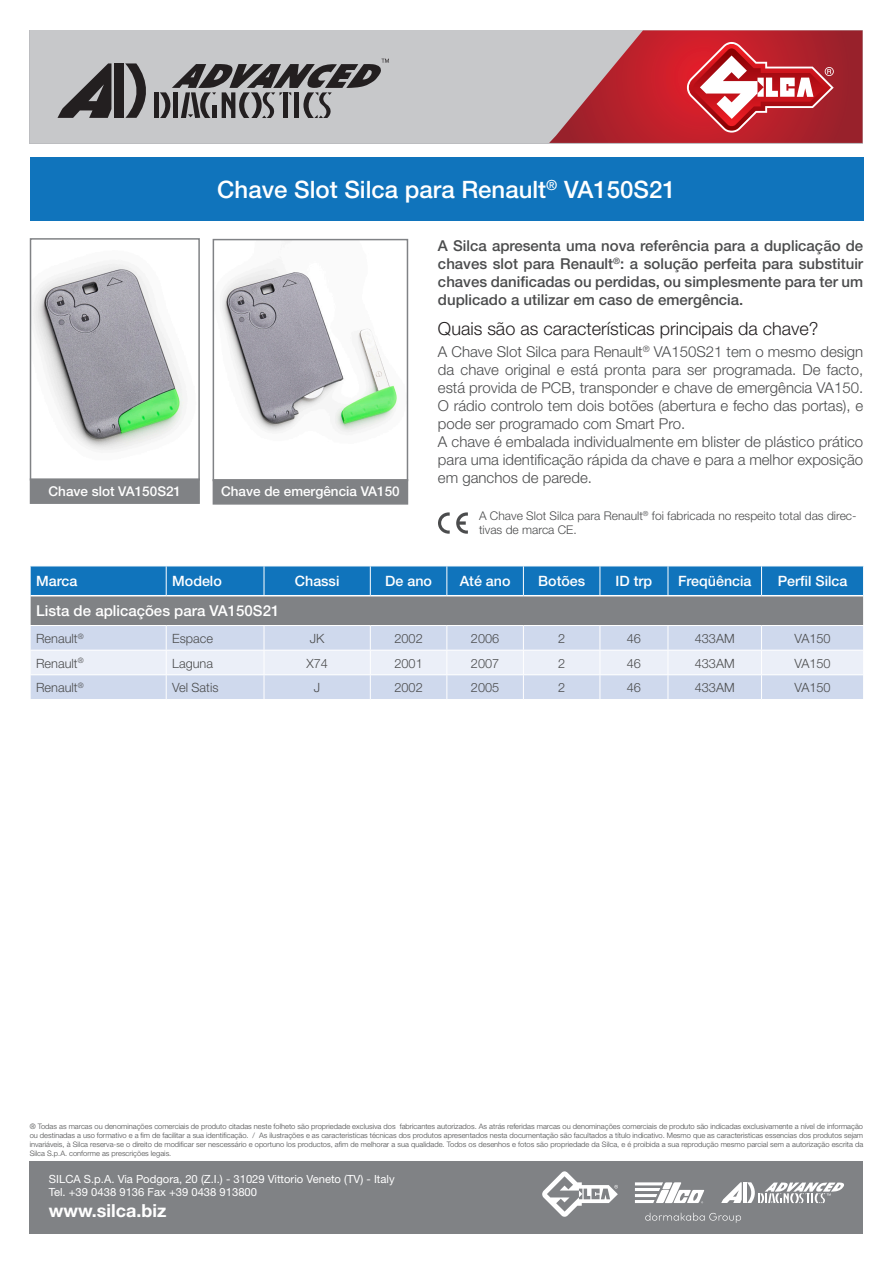
<style>
.page{position:relative;width:893px;height:1263px;background:#fff}
.page>*{position:absolute;margin:0;border:0;box-sizing:border-box;transform-origin:0 0}
.t1{font:500 24px "Helvetica Neue";color:#fff}
.t2{font:300 18px "Helvetica Neue";color:#231f20}
.t3{font:700 18px "Helvetica Neue";color:#fff}
.t4{font:300 15px/18px "Helvetica Neue";color:#4b4c4d;text-align:justify}
.t5{font:500 15px/18px "Helvetica Neue";color:#4b4c4d;text-align:justify}
.t6{font:500 15px "Helvetica Neue";color:#fff}
.t7{font:500 14.25px "Helvetica Neue";color:#fff}
.t8{font:500 13.5px "Helvetica Neue";color:#fff}
.t9{font:300 12.75px "Helvetica Neue";color:#4b4c4d}
.t10{font:300 12px/14.4px "Helvetica Neue";color:#4b4c4d}
.t11{font:11.25px "Helvetica Neue";color:#fff}
.t12{font:300 7.5px/9px "Helvetica Neue";color:#4b4c4d;text-align:justify}
</style>
<div class="page">
<div style="left:30px;top:30px;width:832px;height:113px;background:#c7c8ca"></div>
<svg style="left:549px;top:30px;width:313px;height:113px;background:#bf4b53"></svg>
<svg style="left:57px;top:63px;width:54px;height:55px"></svg>
<div style="left:114px;top:63px;width:10px;height:55px;background:#231f20"></div>
<svg style="left:125px;top:63px;width:21px;height:55px"></svg>
<div style="left:154px;top:92px;width:5px;height:26px;background:#231f20"></div>
<svg style="left:160px;top:59px;width:229px;height:59px"></svg>
<div style="left:30px;top:1161px;width:833px;height:72px;background:#808285"></div>
<svg style="left:645px;top:1213px;width:96px;height:10px"></svg>
<svg style="left:635px;top:1182px;width:69px;height:21px"></svg>
<svg style="left:721px;top:1182px;width:123px;height:21px"></svg>
<svg style="left:542px;top:1171px;width:76px;height:46px"></svg>
<div style="left:30px;top:157px;width:833px;height:64px;background:#1074bc"></div>
<img style="left:33px;top:263px;width:152px;height:188px">
<div style="left:30px;top:238px;width:170px;height:242px;border:2px solid #808285"></div>
<img style="left:222px;top:268px;width:175px;height:165px">
<div style="left:213px;top:239px;width:195px;height:242px;border:2px solid #808285"></div>
<div style="left:30px;top:478px;width:170px;height:26px;background:#808285;border:2px solid #808285"></div>
<div style="left:213px;top:479px;width:195px;height:26px;background:#808285;border:2px solid #808285"></div>
<svg style="left:438px;top:512px;width:30px;height:22px"></svg>
<svg style="left:30px;top:566px;width:834px;height:133px;background:#9bb5ce"></svg>
<hr style="left:31px;top:595px;width:135px;height:1px;background:#fff">
<hr style="left:166px;top:595px;width:98px;height:1px;background:#fff">
<hr style="left:264px;top:595px;width:106px;height:1px;background:#fff">
<hr style="left:370px;top:595px;width:77px;height:1px;background:#fff">
<hr style="left:447px;top:595px;width:76px;height:1px;background:#fff">
<hr style="left:523px;top:595px;width:77px;height:1px;background:#fff">
<hr style="left:600px;top:595px;width:68px;height:1px;background:#fff">
<hr style="left:668px;top:595px;width:93px;height:1px;background:#fff">
<hr style="left:761px;top:595px;width:102px;height:1px;background:#fff">
<p class="t1" style="left:217px;top:175px;width:460px">Chave Slot Silca para Renault<sup>®</sup> VA150S21</p>
<p class="t5" style="left:438px;top:236px;width:427px">A Silca apresenta uma nova referência para a duplicação de chaves slot para Renault<sup>®</sup>: a solução perfeita para substituir chaves danificadas ou perdidas, ou simplesmente para ter um duplicado a utilizar em caso de emergência.</p>
<p class="t2" style="left:438px;top:317px;width:382px">Quais são as características principais da chave?</p>
<p class="t4" style="left:438px;top:342px;width:427px">A Chave Slot Silca para Renault<sup>®</sup> VA150S21 tem o mesmo design da chave original e está pronta para ser programada. De facto, está provida de PCB, transponder e chave de emergência VA150.</p>
<p class="t4" style="left:438px;top:396px;width:427px">O rádio controlo tem dois botões (abertura e fecho das portas), e pode ser programado com Smart Pro.</p>
<p class="t4" style="left:438px;top:432px;width:427px">A chave é embalada individualmente em blister de plástico prático para uma identificação rápida da chave e para a melhor exposição em ganchos de parede.</p>
<p class="t10" style="left:479px;top:508px;width:379px">A Chave Slot Silca para Renault<sup>®</sup> foi fabricada no respeito total das direc&shy;tivas de marca CE.</p>
<p class="t8" style="left:49px;top:483px;width:134px">Chave slot VA150S21</p>
<p class="t8" style="left:221px;top:483px;width:180px">Chave de emergência VA150</p>
<p class="t7" style="left:36px;top:573px;width:43px">Marca</p>
<p class="t7" style="left:172px;top:573px;width:51px">Modelo</p>
<p class="t7" style="left:295px;top:573px;width:46px">Chassi</p>
<p class="t7" style="left:385px;top:573px;width:48px">De ano</p>
<p class="t7" style="left:460px;top:573px;width:52px">Até ano</p>
<p class="t7" style="left:538px;top:573px;width:48px">Botões</p>
<p class="t7" style="left:616px;top:573px;width:38px">ID trp</p>
<p class="t7" style="left:678px;top:573px;width:75px">Freqüência</p>
<p class="t7" style="left:778px;top:573px;width:71px">Perfil Silca</p>
<p class="t6" style="left:36px;top:602px;width:245px">Lista de aplicações para VA150S21</p>
<p class="t9" style="left:36px;top:630px;width:49px">Renault<sup>®</sup></p>
<p class="t9" style="left:172px;top:630px;width:42px">Espace</p>
<p class="t9" style="left:310px;top:630px;width:16px">JK</p>
<p class="t9" style="left:394px;top:630px;width:30px">2002</p>
<p class="t9" style="left:471px;top:630px;width:30px">2006</p>
<p class="t9" style="left:558px;top:630px;width:9px">2</p>
<p class="t9" style="left:627px;top:630px;width:16px">46</p>
<p class="t9" style="left:695px;top:630px;width:41px">433AM</p>
<p class="t9" style="left:794px;top:630px;width:38px">VA150</p>
<p class="t9" style="left:36px;top:655px;width:49px">Renault<sup>®</sup></p>
<p class="t9" style="left:172px;top:655px;width:42px">Laguna</p>
<p class="t9" style="left:306px;top:655px;width:23px">X74</p>
<p class="t9" style="left:394px;top:655px;width:30px">2001</p>
<p class="t9" style="left:471px;top:655px;width:30px">2007</p>
<p class="t9" style="left:558px;top:655px;width:9px">2</p>
<p class="t9" style="left:627px;top:655px;width:16px">46</p>
<p class="t9" style="left:695px;top:655px;width:41px">433AM</p>
<p class="t9" style="left:794px;top:655px;width:38px">VA150</p>
<p class="t9" style="left:36px;top:680px;width:49px">Renault<sup>®</sup></p>
<p class="t9" style="left:172px;top:680px;width:48px">Vel Satis</p>
<p class="t9" style="left:314px;top:680px;width:8px">J</p>
<p class="t9" style="left:394px;top:680px;width:30px">2002</p>
<p class="t9" style="left:471px;top:680px;width:30px">2005</p>
<p class="t9" style="left:558px;top:680px;width:9px">2</p>
<p class="t9" style="left:627px;top:680px;width:16px">46</p>
<p class="t9" style="left:695px;top:680px;width:41px">433AM</p>
<p class="t9" style="left:794px;top:680px;width:38px">VA150</p>
<p class="t12" style="left:30px;top:1121px;width:835px">® Todas as marcas ou denominações comerciais de produto citadas neste folheto são propriedade exclusiva dos fabricantes autorizados. As atrás referidas marcas ou denominações comerciais de produto são indicadas exclusivamente a nível de informação ou destinadas a uso formativo e a fim de facilitar a sua identificação. / As ilustrações e as caracteristicas técnicas dos produtos apresentados nesta documentação são facultados a título indicativo. Mesmo que as caracteristicas essencias dos produtos sejam invariáveis, à Silca reserva-se o direito de modificar ser nescessário e oportuno los productos, afim de melhorar a sua qualidade. Todos os desenhos e fotos são propriedade da Silca, e é proibida a sua reprodução mesmo parcial sem a autorização escrita da Silca S.p.A. conforme as prescrições legais.</p>
<p class="t11" style="left:49px;top:1172px;width:347px">SILCA S.p.A. Via Podgora, 20 (Z.I.) - 31029 Vittorio Veneto (TV) - Italy</p>
<p class="t11" style="left:49px;top:1185px;width:210px">Tel. +39 0438 9136 Fax +39 0438 913800</p>
<p class="t3" style="left:49px;top:1200px;width:119px">www.silca.biz</p>
</div>
